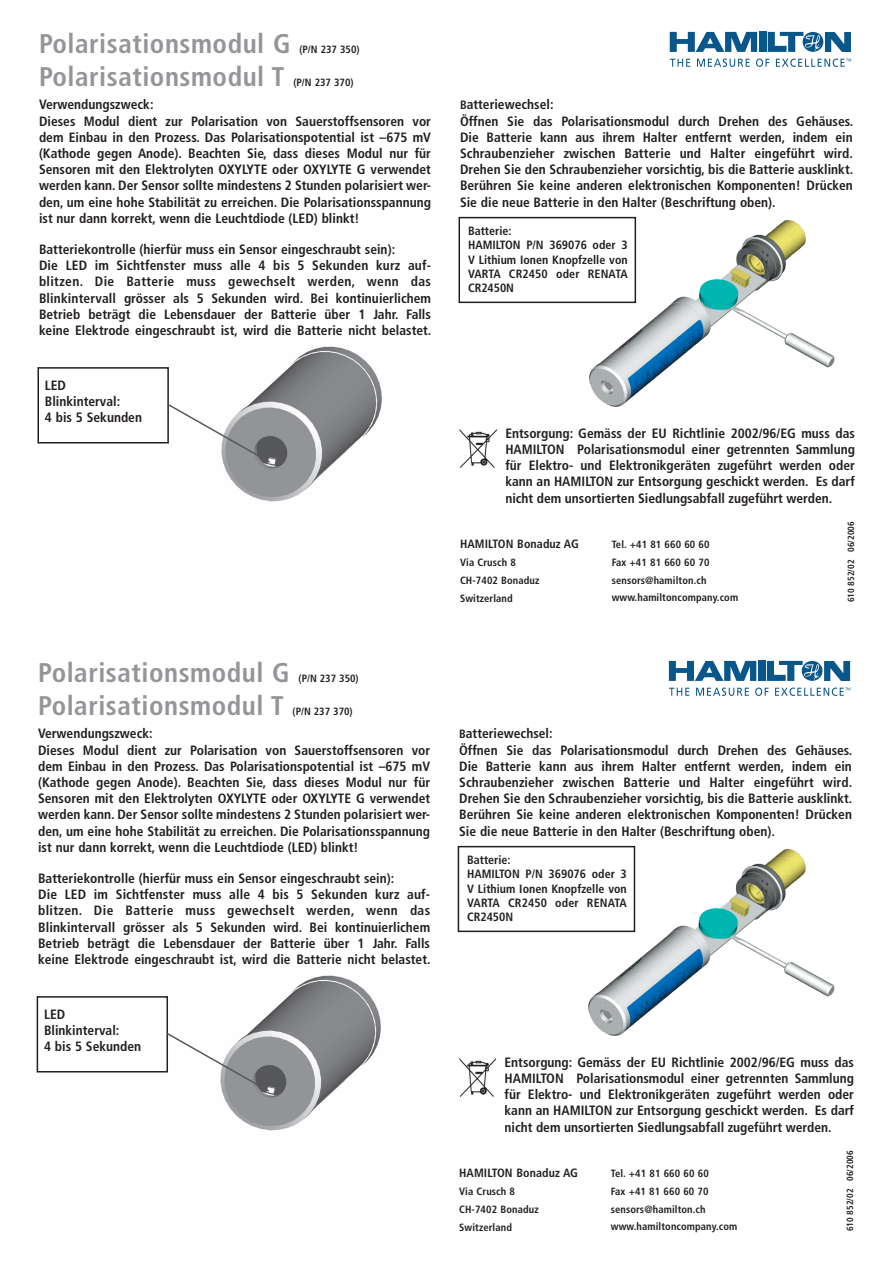
<style>
.page{position:relative;width:893px;height:1263px;background:#fff}
.page>*{position:absolute;margin:0;border:0;box-sizing:border-box;transform-origin:0 0}
.t1{font:700 condensed 27px "Frutiger LT Std";letter-spacing:.02em;color:#939598}
.t2{font:700 condensed 13.5px/16.2px "Frutiger LT Std";color:#231f20}
.t3{font:700 condensed 12px/14.4px "Frutiger LT Std";color:#231f20}
.t4{font:700 condensed 10.5px/18px "Frutiger LT Std";letter-spacing:.01em;color:#231f20}
.t5{font:700 condensed 9px "Frutiger LT Std";color:#231f20}
.s1{font-size:12px}
</style>
<div class="page">
<img style="left:584px;top:216px;width:251px;height:191px">
<svg style="left:458px;top:217px;width:178px;height:86px"></svg>
<svg style="left:670px;top:59px;width:20px;height:8px"></svg>
<svg style="left:697px;top:59px;width:53px;height:8px"></svg>
<svg style="left:756px;top:59px;width:13px;height:8px"></svg>
<svg style="left:776px;top:59px;width:75px;height:8px"></svg>
<div style="left:759px;top:32px;width:7px;height:20px;background:#09568a"></div>
<svg style="left:670px;top:32px;width:87px;height:20px"></svg>
<svg style="left:768px;top:32px;width:83px;height:20px"></svg>
<img style="left:223px;top:346px;width:159px;height:156px">
<svg style="left:37px;top:367px;width:233px;height:96px"></svg>
<img style="left:459px;top:429px;width:39px;height:39px">
<img style="left:584px;top:845px;width:251px;height:191px">
<svg style="left:458px;top:846px;width:177px;height:86px"></svg>
<svg style="left:669px;top:688px;width:20px;height:8px"></svg>
<svg style="left:696px;top:687px;width:53px;height:9px"></svg>
<svg style="left:755px;top:687px;width:13px;height:9px"></svg>
<svg style="left:775px;top:687px;width:75px;height:9px"></svg>
<div style="left:758px;top:661px;width:7px;height:20px;background:#09568a"></div>
<svg style="left:669px;top:661px;width:87px;height:20px"></svg>
<svg style="left:767px;top:661px;width:83px;height:20px"></svg>
<img style="left:222px;top:975px;width:159px;height:156px">
<svg style="left:37px;top:996px;width:232px;height:96px"></svg>
<img style="left:459px;top:1058px;width:38px;height:39px">
<h1 class="t1" style="left:39px;top:28px;width:253px">Polarisationsmodul G</h1>
<p class="t4" style="left:299px;top:41px;width:62px">(P/N 237 350)</p>
<h1 class="t1" style="left:39px;top:60px;width:247px">Polarisationsmodul T</h1>
<p class="t4" style="left:293px;top:73px;width:62px">(P/N 237 370)</p>
<p class="t2" style="left:39px;top:97px;width:394px">Verwendungszweck:<br>Dieses Modul dient zur Polarisation von Sauerstoffsensoren vor dem Einbau in den Prozess. Das Polarisationspotential ist –675 mV (Kathode gegen Anode). Beachten Sie, dass dieses Modul nur für Sensoren mit den Elektrolyten OXYLYTE oder OXYLYTE G verwendet werden kann. Der Sensor sollte mindestens 2 Stunden polarisiert wer&shy;den, um eine hohe Stabilität zu erreichen. Die Polarisationsspannung ist nur dann korrekt, wenn die Leuchtdiode (LED) blinkt!</p>
<p class="t2" style="left:39px;top:241px;width:394px">Batteriekontrolle (hierfür muss ein Sensor eingeschraubt sein):<br>Die LED im Sichtfenster muss alle 4 bis 5 Sekunden kurz auf&shy;blitzen. Die Batterie muss gewechselt werden, wenn das Blinkintervall grösser als 5 Sekunden wird. Bei kontinuierlichem Betrieb beträgt die Lebensdauer der Batterie über 1 Jahr. Falls keine Elektrode eingeschraubt ist, wird die Batterie nicht belastet.</p>
<p class="t2" style="left:45px;top:377px;width:99px">LED<br>Blinkinterval:<br>4 bis 5 Sekunden</p>
<h1 class="t1" style="left:38px;top:657px;width:253px">Polarisationsmodul G</h1>
<p class="t4" style="left:299px;top:670px;width:62px">(P/N 237 350)</p>
<h1 class="t1" style="left:38px;top:689px;width:247px">Polarisationsmodul T</h1>
<p class="t4" style="left:293px;top:702px;width:62px">(P/N 237 370)</p>
<p class="t2" style="left:38px;top:726px;width:394px">Verwendungszweck:<br>Dieses Modul dient zur Polarisation von Sauerstoffsensoren vor dem Einbau in den Prozess. Das Polarisationspotential ist –675 mV (Kathode gegen Anode). Beachten Sie, dass dieses Modul nur für Sensoren mit den Elektrolyten OXYLYTE oder OXYLYTE G verwendet werden kann. Der Sensor sollte mindestens 2 Stunden polarisiert wer&shy;den, um eine hohe Stabilität zu erreichen. Die Polarisationsspannung ist nur dann korrekt, wenn die Leuchtdiode (LED) blinkt!</p>
<p class="t2" style="left:38px;top:870px;width:394px">Batteriekontrolle (hierfür muss ein Sensor eingeschraubt sein):<br>Die LED im Sichtfenster muss alle 4 bis 5 Sekunden kurz auf&shy;blitzen. Die Batterie muss gewechselt werden, wenn das Blinkintervall grösser als 5 Sekunden wird. Bei kontinuierlichem Betrieb beträgt die Lebensdauer der Batterie über 1 Jahr. Falls keine Elektrode eingeschraubt ist, wird die Batterie nicht belastet.</p>
<p class="t2" style="left:44px;top:1006px;width:99px">LED<br>Blinkinterval:<br>4 bis 5 Sekunden</p>
<p class="t2" style="left:460px;top:97px;width:395px"><span class="s1">B</span>atteriewechsel:<br>Öffnen Sie das Polarisationsmodul durch Drehen des Gehäuses.<br>Die Batterie kann aus ihrem Halter entfernt werden, indem ein Schraubenzieher zwischen Batterie und Halter eingeführt wird.<br>Drehen Sie den Schraubenzieher vorsichtig, bis die Batterie ausklinkt.<br>Berühren Sie keine anderen elektronischen Komponenten! Drücken Sie die neue Batterie in den Halter (Beschriftung oben).</p>
<p class="t3" style="left:468px;top:223px;width:161px">Batterie:<br>HAMILTON P/N 369076 oder 3<br>V Lithium Ionen Knopfzelle von<br>VARTA CR2450 oder RENATA<br>CR2450N</p>
<p class="t2" style="left:505px;top:425px;width:351px;text-align:justify">Entsorgung: Gemäss der EU Richtlinie 2002/96/EG muss das HAMILTON Polarisationsmodul einer getrennten Sammlung für Elektro- und Elektronikgeräten zugeführt werden oder kann an HAMILTON zur Entsorgung geschickt werden. Es darf nicht dem unsortierten Siedlungsabfall zugeführt werden.</p>
<p class="t4" style="left:612px;top:536px;width:99px;text-align:justify">Tel. +41 81 660 60 60<br>Fax +41 81 660 60 70 sensors@hamilton.ch</p>
<p class="t4" style="left:612px;top:588px;width:128px">www.hamiltoncompany.com</p>
<p class="t5" style="left:845px;top:602px;width:82px;rotate:-90deg">610 852/02 06/2006</p>
<p class="t3" style="left:460px;top:536px;width:120px">HAMILTON Bonaduz AG</p>
<p class="t4" style="left:460px;top:553px;width:81px">Via Crusch 8<br>CH-7402 Bonaduz<br>Switzerland</p>
<p class="t2" style="left:459px;top:726px;width:395px"><span class="s1">B</span>atteriewechsel:<br>Öffnen Sie das Polarisationsmodul durch Drehen des Gehäuses.<br>Die Batterie kann aus ihrem Halter entfernt werden, indem ein Schraubenzieher zwischen Batterie und Halter eingeführt wird.<br>Drehen Sie den Schraubenzieher vorsichtig, bis die Batterie ausklinkt.<br>Berühren Sie keine anderen elektronischen Komponenten! Drücken Sie die neue Batterie in den Halter (Beschriftung oben).</p>
<p class="t3" style="left:467px;top:852px;width:161px">Batterie:<br>HAMILTON P/N 369076 oder 3<br>V Lithium Ionen Knopfzelle von<br>VARTA CR2450 oder RENATA<br>CR2450N</p>
<p class="t2" style="left:504px;top:1054px;width:351px;text-align:justify">Entsorgung: Gemäss der EU Richtlinie 2002/96/EG muss das HAMILTON Polarisationsmodul einer getrennten Sammlung für Elektro- und Elektronikgeräten zugeführt werden oder kann an HAMILTON zur Entsorgung geschickt werden. Es darf nicht dem unsortierten Siedlungsabfall zugeführt werden.</p>
<p class="t4" style="left:611px;top:1165px;width:99px;text-align:justify">Tel. +41 81 660 60 60<br>Fax +41 81 660 60 70 sensors@hamilton.ch</p>
<p class="t4" style="left:611px;top:1217px;width:128px">www.hamiltoncompany.com</p>
<p class="t5" style="left:845px;top:1231px;width:82px;rotate:-90deg">610 852/02 06/2006</p>
<p class="t3" style="left:459px;top:1165px;width:120px">HAMILTON Bonaduz AG</p>
<p class="t4" style="left:459px;top:1182px;width:81px">Via Crusch 8<br>CH-7402 Bonaduz<br>Switzerland</p>
</div>
